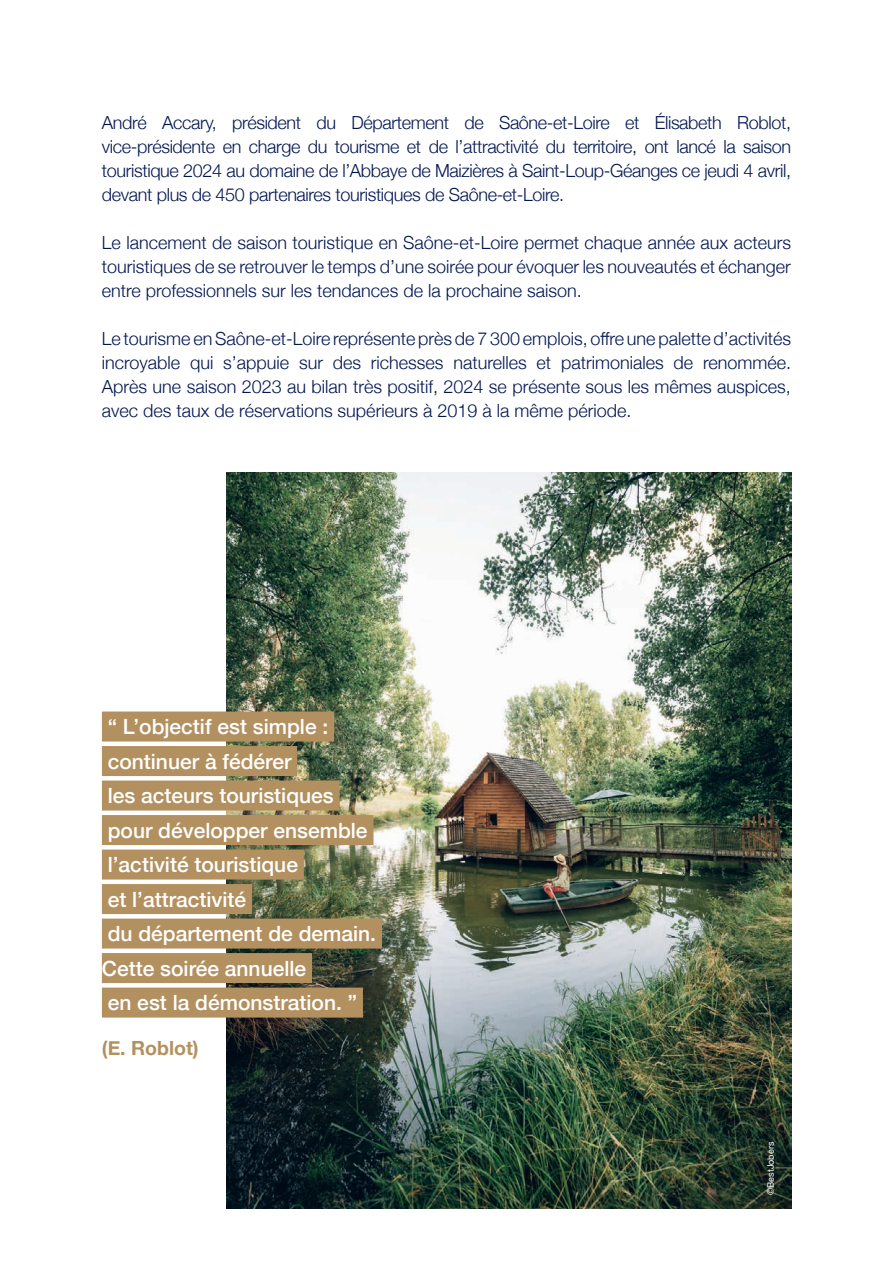
<style>
.page{position:relative;width:893px;height:1263px;background:#fff}
.page>*{position:absolute;margin:0;border:0;box-sizing:border-box;transform-origin:0 0}
.t1{font:500 21px/34.5px "Helvetica Neue";color:#fff}
.t2{font:700 19.5px "Helvetica Neue";color:#b3915f}
.t3{font:300 18px/24px "Helvetica Neue";color:#031650;text-align:justify}
.t4{font:9px "Helvetica Neue";color:#fff}
</style>
<div class="page">
<img style="left:227px;top:472px;width:564px;height:737px">
<div style="left:102px;top:711px;width:232px;height:30px;background:#b3905f"></div>
<div style="left:102px;top:746px;width:195px;height:30px;background:#b3905f"></div>
<div style="left:102px;top:780px;width:238px;height:30px;background:#b3905f"></div>
<div style="left:102px;top:815px;width:271px;height:30px;background:#b3905f"></div>
<div style="left:102px;top:849px;width:202px;height:30px;background:#b3905f"></div>
<div style="left:102px;top:884px;width:150px;height:30px;background:#b3905f"></div>
<div style="left:102px;top:918px;width:280px;height:30px;background:#b3905f"></div>
<div style="left:102px;top:953px;width:210px;height:30px;background:#b3905f"></div>
<div style="left:102px;top:987px;width:261px;height:30px;background:#b3905f"></div>
<p class="t3" style="left:102px;top:109px;width:691px">André Accary, président du Département de Saône-et-Loire et Élisabeth Roblot, vice-présidente en charge du tourisme et de l’attractivité du territoire, ont lancé la saison touristique 2024 au domaine de l’Abbaye de Maizières à Saint-Loup-Géanges ce jeudi 4 avril, devant plus de 450 partenaires touristiques de Saône-et-Loire.</p>
<p class="t3" style="left:102px;top:229px;width:691px">Le lancement de saison touristique en Saône-et-Loire permet chaque année aux acteurs touristiques de se retrouver le temps d’une soirée pour évoquer les nouveautés et échanger entre professionnels sur les tendances de la prochaine saison.</p>
<p class="t3" style="left:102px;top:325px;width:691px">Le tourisme en Saône-et-Loire représente près de 7 300 emplois, offre une palette d’activités incroyable qui s’appuie sur des richesses naturelles et patrimoniales de renommée.<br>Après une saison 2023 au bilan très positif, 2024 se présente sous les mêmes auspices, avec des taux de réservations supérieurs à 2019 à la même période.</p>
<p class="t1" style="left:102px;top:708px;width:276px">“ L’objectif est simple : continuer à fédérer<br>les acteurs touristiques pour développer ensemble l’activité touristique<br>et l’attractivité<br>du département de demain.<br>Cette soirée annuelle<br>en est la démonstration. ”</p>
<p class="t2" style="left:102px;top:1033px;width:98px">(E. Roblot)</p>
<p class="t4" style="left:764px;top:1195px;width:55px;rotate:-90deg">©BestJobers</p>
</div>
